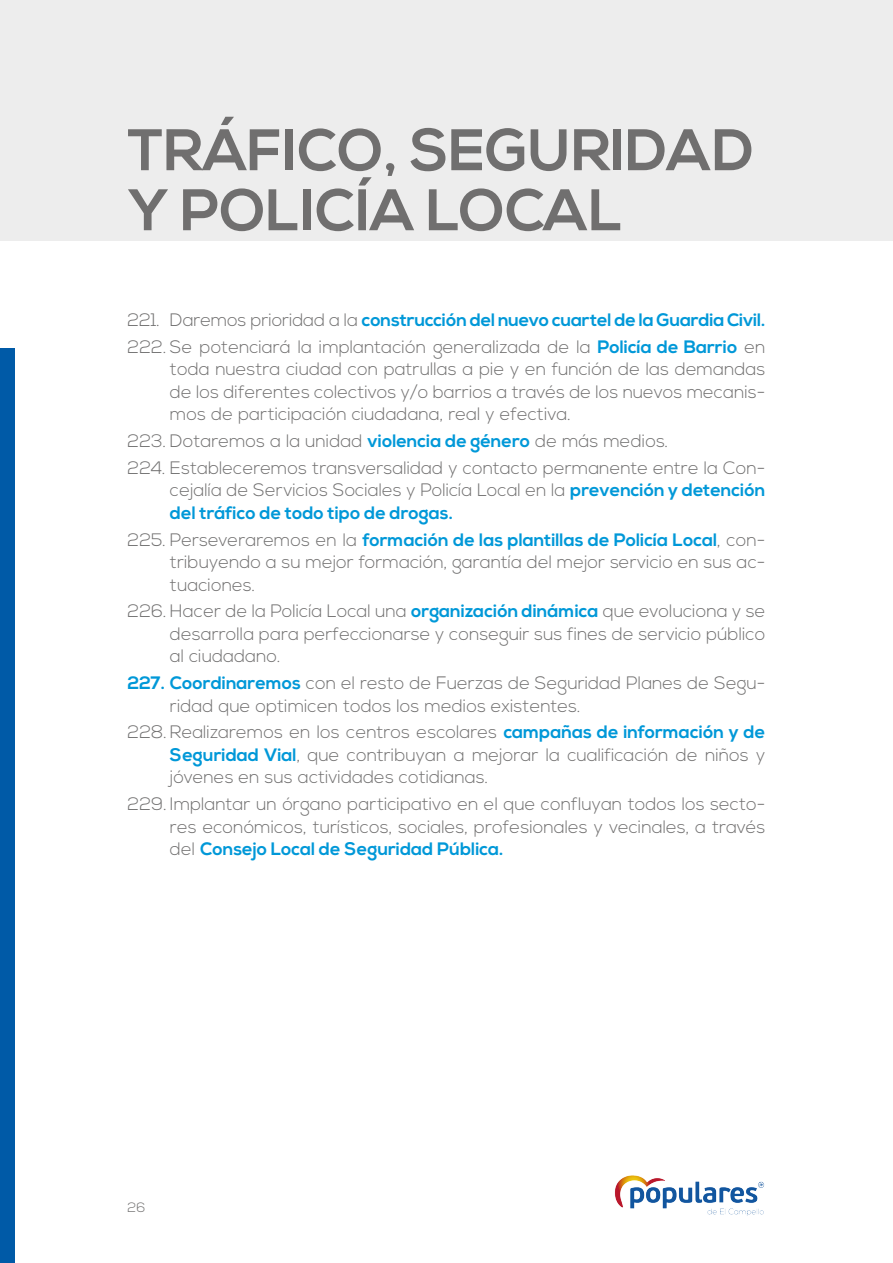
<style>
.page{position:relative;width:893px;height:1263px;background:#fff}
.page>*{position:absolute;margin:0;border:0;box-sizing:border-box;transform-origin:0 0}
.t1{font:700 58.5px/60px "Nexa";color:#706f6f}
.t2{font:300 18px/22.5px "Nexa";color:#706f6f;text-align:justify}
.t3{font:700 18px/22.5px "Nexa";color:#0098d8}
.t4{font:300 13.5px "Nexa";color:#706f6f}
.s1{font-weight:700;color:#0098d8}
.s2{font-weight:300;color:#706f6f}
</style>
<div class="page">
<img style="left:614px;top:1175px;width:151px;height:41px">
<div style="left:0;top:349px;width:14px;height:914px;background:#005aa7"></div>
<div style="left:0;top:0;width:893px;height:240px;background:#ededed"></div>
<h1 class="t1" style="left:128px;top:122px;width:628px">TRÁFICO, SEGURIDAD<br>Y POLICÍA LOCAL</h1>
<p class="t2" style="left:127px;top:307px;width:639px;line-height:26.7px">221. Daremos prioridad a la <span class="s1">construcción del nuevo cuartel de la Guardia Civil.<br></span>222. Se potenciará la implantación generalizada de la <span class="s1">Policía de Barrio</span> en</p>
<p class="t2" style="left:170px;top:359px;width:597px">toda nuestra ciudad con patrullas a pie y en función de las demandas de los diferentes colectivos y/o barrios a través de los nuevos mecanis&shy;mos de participación ciudadana, real y efectiva.</p>
<p class="t2" style="left:127px;top:428px;width:639px;line-height:26.7px">223. Dotaremos a la unidad <span class="s1">violencia de género</span> de más medios.<br>224. Estableceremos transversalidad y contacto permanente entre la Con-</p>
<p class="t3" style="left:170px;top:479px;width:597px"><span class="s2">cejalía de Servicios Sociales y Policía Local en la</span> prevención y detención del tráfico de todo tipo de drogas.</p>
<p class="t2" style="left:170px;top:529px;width:597px;text-indent:-43px">225. Perseveraremos en la <span class="s1">formación de las plantillas de Policía Local</span>, con&shy;tribuyendo a su mejor formación, garantía del mejor servicio en sus ac&shy;tuaciones.</p>
<p class="t2" style="left:170px;top:601px;width:597px;text-indent:-43px">226. Hacer de la Policía Local una <span class="s1">organización dinámica</span> que evoluciona y se desarrolla para perfeccionarse y conseguir sus fines de servicio público al ciudadano.</p>
<p class="t2" style="left:170px;top:672px;width:597px;text-indent:-43px"><span class="s1">227. Coordinaremos</span> con el resto de Fuerzas de Seguridad Planes de Segu&shy;ridad que optimicen todos los medios existentes.</p>
<p class="t2" style="left:170px;top:722px;width:597px;text-indent:-43px">228. Realizaremos en los centros escolares <span class="s1">campañas de información y de Seguridad Vial</span>, que contribuyan a mejorar la cualificación de niños y jóvenes en sus actividades cotidianas.</p>
<p class="t2" style="left:170px;top:793px;width:597px;text-indent:-43px">229. Implantar un órgano participativo en el que confluyan todos los secto&shy;res económicos, turísticos, sociales, profesionales y vecinales, a través del <span class="s1">Consejo Local de Seguridad Pública.</span></p>
<p class="t4" style="left:128px;top:1199px;width:19px">26</p>
</div>
